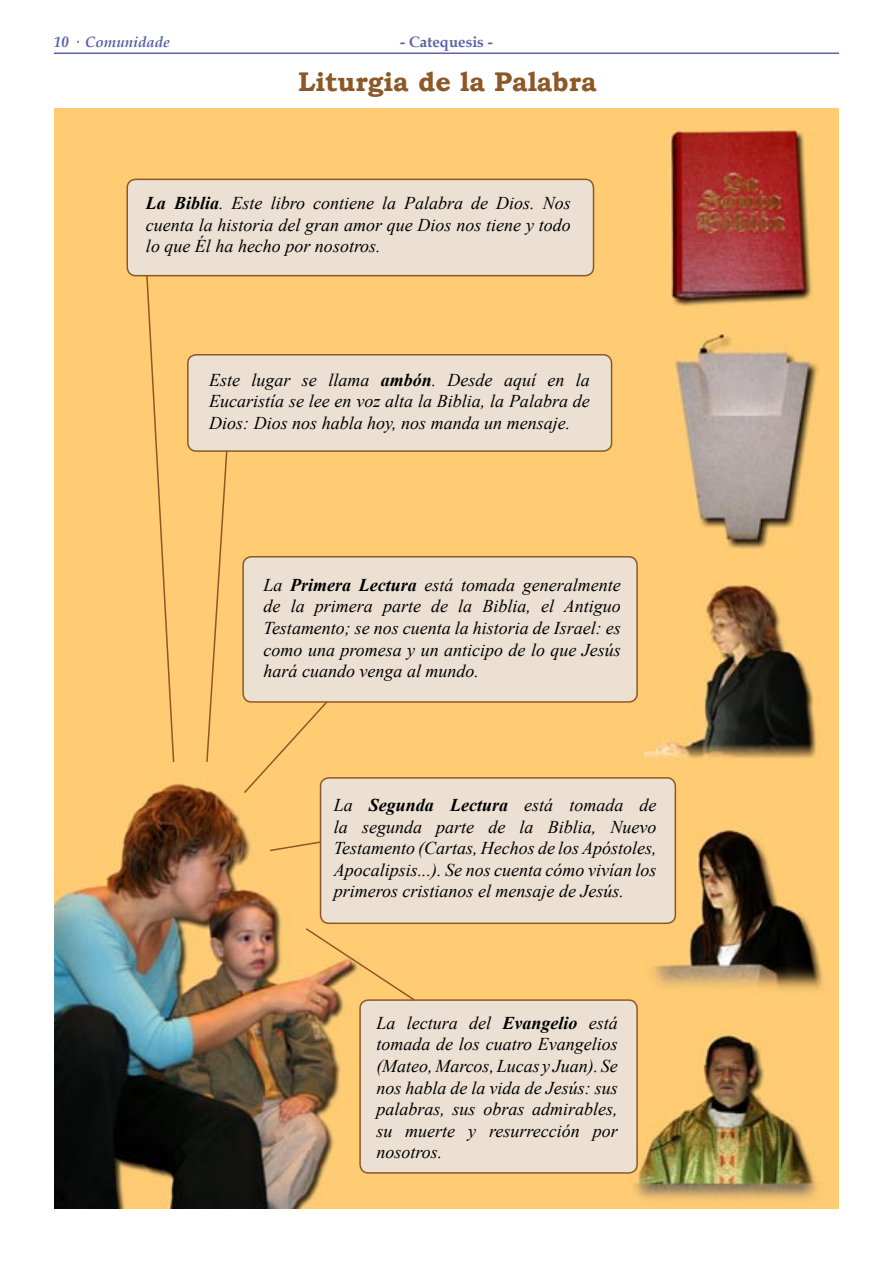
<style>
.page{position:relative;width:893px;height:1263px;background:#fff}
.page>*{position:absolute;margin:0;border:0;box-sizing:border-box;transform-origin:0 0}
.t1{font:700 27px "Bookman Old Style";color:#8c5827}
.t2{font:italic 18px/21.6px "Times New Roman";color:#000;text-align:justify}
.t3{font:italic 700 15px "Book Antiqua";color:#5b62a4}
.t4{font:700 15px "Book Antiqua";color:#5b62a4}
.s1{font-weight:700}
</style>
<div class="page">
<div style="left:55px;top:109px;width:783px;height:1099px;background:#ffcc73"></div>
<img style="left:670px;top:129px;width:143px;height:178px">
<img style="left:674px;top:333px;width:144px;height:216px">
<img style="left:644px;top:581px;width:173px;height:177px">
<img style="left:641px;top:826px;width:182px;height:164px">
<img style="left:626px;top:1034px;width:193px;height:166px">
<img style="left:54px;top:779px;width:307px;height:430px">
<svg style="left:613px;top:556px;width:25px;height:146px;background:#e4d5c4"></svg>
<hr style="left:54px;top:52px;width:785px;height:2px;background:#5b62a4">
<div style="left:126px;top:178px;width:469px;height:98px;background:#ebe0d2"></div>
<div style="left:319px;top:777px;width:358px;height:146px;background:#ebe0d2"></div>
<div style="left:359px;top:999px;width:280px;height:174px;background:#ebe0d2"></div>
<svg style="left:145px;top:274px;width:30px;height:488px"></svg>
<svg style="left:304px;top:927px;width:112px;height:75px"></svg>
<svg style="left:268px;top:840px;width:55px;height:12px"></svg>
<svg style="left:186px;top:354px;width:427px;height:441px"></svg>
<p class="t3" style="left:54px;top:32px;width:117px">10 · Comunidade</p>
<p class="t4" style="left:400px;top:32px;width:94px">- Catequesis -</p>
<p class="t1" style="left:298px;top:63px;width:300px">Liturgia de la Palabra</p>
<p class="t2" style="left:146px;top:192px;width:426px"><span class="s1">La Biblia</span>. Este libro contiene la Palabra de Dios. Nos cuenta la historia del gran amor que Dios nos tiene y todo lo que Él ha hecho por nosotros.</p>
<p class="t2" style="left:209px;top:368px;width:382px">Este lugar se llama <span class="s1">ambón</span>. Desde aquí en la Eucaristía se lee en voz alta la Biblia, la Palabra de Dios: Dios nos habla hoy, nos manda un mensaje.</p>
<p class="t2" style="left:264px;top:574px;width:359px">La <span class="s1">Primera Lectura</span> está tomada generalmente de la primera parte de la Biblia, el Antiguo Testamento; se nos cuenta la historia de Israel: es como una promesa y un anticipo de lo que Jesús hará cuando venga al mundo.</p>
<p class="t2" style="left:334px;top:794px;width:324px">La <span class="s1">Segunda Lectura</span> está tomada de la segunda parte de la Biblia, Nuevo Testamento (Cartas, Hechos de los Apóstoles, Apocalipsis...). Se nos cuenta cómo vivían los primeros cristianos el mensaje de Jesús.</p>
<p class="t2" style="left:376px;top:1011px;width:243px">La lectura del <span class="s1">Evangelio</span> está tomada de los cuatro Evangelios (Mateo, Marcos, Lucas y Juan). Se nos habla de la vida de Jesús: sus palabras, sus obras admirables, su muerte y resurrección por nosotros.</p>
</div>
